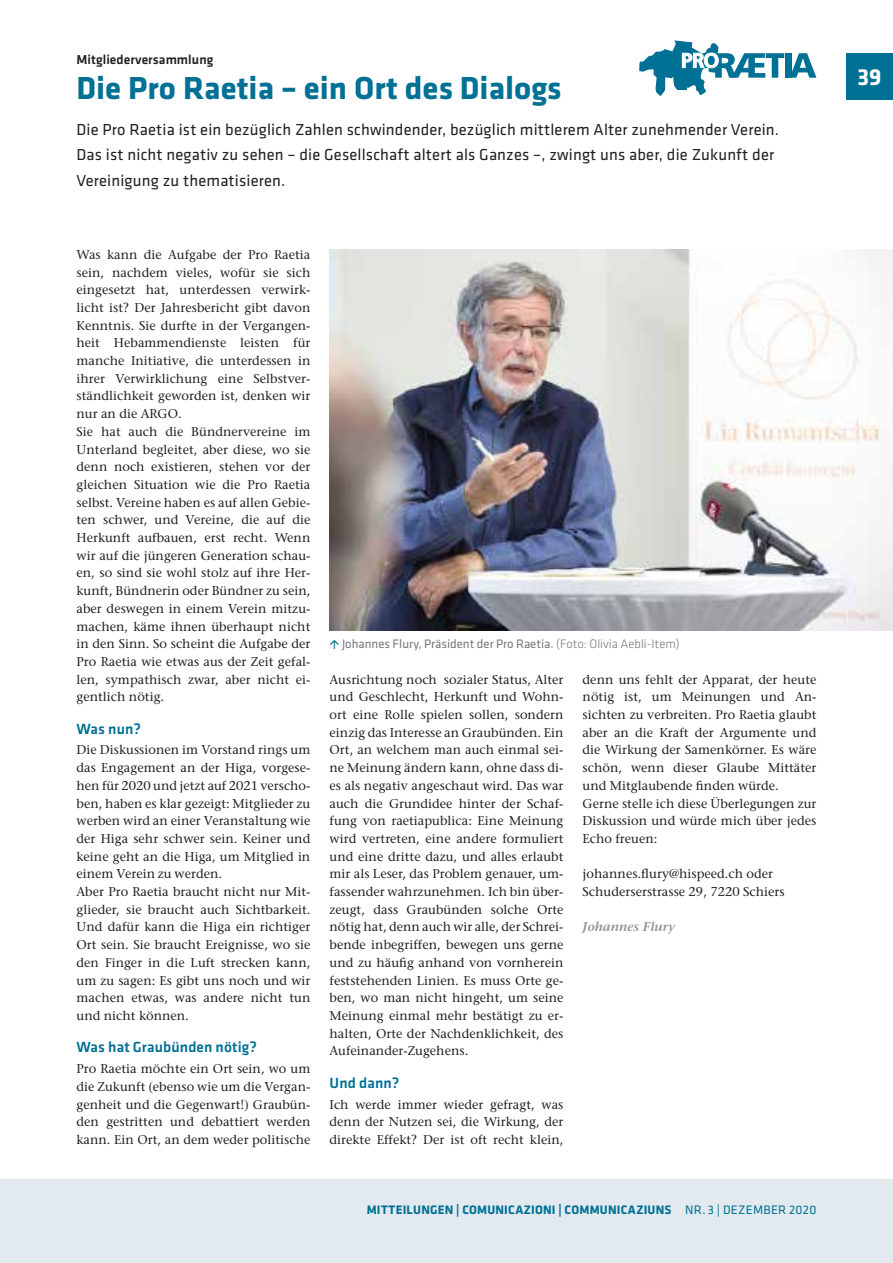
<style>
.page{position:relative;width:893px;height:1263px;background:#fff}
.page>*{position:absolute;margin:0;border:0;box-sizing:border-box;transform-origin:0 0}
.t1{font:700 33px "Klavika";color:#007095}
.t2{font:700 24px "Klavika";color:#fff}
.t3{font:16.5px/25.5px "Klavika";letter-spacing:.01em;color:#231f20}
.t4{font:500 15.3px "Klavika";letter-spacing:.01em;color:#007095}
.t5{font:500 13.5px "Klavika";letter-spacing:.005em;color:#231f20}
.t6{font:500 12.75px/17.7px "Stone Serif Std";letter-spacing:.005em;color:#231f20}
.t7{font:12.75px "Klavika";color:#76787b}
.t8{font:700 12.75px "Klavika";letter-spacing:.015em;color:#007095}
.t9{font:italic 600 12.75px "Stone Serif Std";letter-spacing:.005em;color:#939598}
.s1{font-weight:300}
.s2{font-weight:400}
</style>
<div class="page">
<div style="left:0;top:1179px;width:893px;height:84px;background:#e2e9ef"></div>
<div style="left:846px;top:53px;width:47px;height:46px;background:#007095"></div>
<div style="left:785px;top:53px;width:7px;height:25px;background:#007095"></div>
<svg style="left:792px;top:53px;width:24px;height:25px"></svg>
<svg style="left:639px;top:40px;width:145px;height:56px"></svg>
<img style="left:330px;top:250px;width:563px;height:380px">
<p class="t5" style="left:77px;top:50px;width:138px">Mitgliederversammlung</p>
<h1 class="t1" style="left:77px;top:65px;width:487px">Die Pro Raetia – ein Ort des Dialogs</h1>
<p class="t3" style="left:77px;top:116px;width:704px">Die Pro Raetia ist ein bezüglich Zahlen schwindender, bezüglich mittlerem Alter zunehmender Verein.<br>Das ist nicht negativ zu sehen – die Gesellschaft altert als Ganzes –, zwingt uns aber, die Zukunft der<br>Vereinigung zu thematisieren.</p>
<p class="t6" style="left:77px;top:246px;width:235px">Was kann die Aufgabe der Pro Raetia sein, nachdem vieles, wofür sie sich eingesetzt hat, unterdessen verwirk&shy;licht ist? Der Jahresbericht gibt davon Kenntnis. Sie durfte in der Vergangen&shy;heit Hebammendienste leisten für manche Initiative, die unterdessen in ihrer Verwirklichung eine Selbstver&shy;ständlichkeit geworden ist, denken wir nur an die ARGO.<br>Sie hat auch die Bündnervereine im Unterland begleitet, aber diese, wo sie denn noch existieren, stehen vor der gleichen Situation wie die Pro Raetia selbst. Vereine haben es auf allen Gebie&shy;ten schwer, und Vereine, die auf die Herkunft aufbauen, erst recht. Wenn wir auf die jüngeren Generation schau&shy;en, so sind sie wohl stolz auf ihre Her&shy;kunft, Bündnerin oder Bündner zu sein, aber deswegen in einem Verein mitzu&shy;machen, käme ihnen überhaupt nicht in den Sinn. So scheint die Aufgabe der Pro Raetia wie etwas aus der Zeit gefal&shy;len, sympathisch zwar, aber nicht ei&shy;gentlich nötig.</p>
<p class="t4" style="left:77px;top:718px;width:66px">Was nun?</p>
<p class="t6" style="left:77px;top:741px;width:235px">Die Diskussionen im Vorstand rings um das Engagement an der Higa, vorgese&shy;hen für 2020 und jetzt auf 2021 verscho&shy;ben, haben es klar gezeigt: Mitglieder zu werben wird an einer Veranstaltung wie der Higa sehr schwer sein. Keiner und keine geht an die Higa, um Mitglied in einem Verein zu werden.<br>Aber Pro Raetia braucht nicht nur Mit&shy;glieder, sie braucht auch Sichtbarkeit.<br>Und dafür kann die Higa ein richtiger Ort sein. Sie braucht Ereignisse, wo sie den Finger in die Luft strecken kann, um zu sagen: Es gibt uns noch und wir machen etwas, was andere nicht tun und nicht können.</p>
<p class="t4" style="left:77px;top:1037px;width:182px">Was hat Graubünden nötig?</p>
<p class="t6" style="left:77px;top:1060px;width:235px;text-align:justify">Pro Raetia möchte ein Ort sein, wo um die Zukunft (ebenso wie um die Vergan&shy;genheit und die Gegenwart!) Graubün&shy;den gestritten und debattiert werden kann. Ein Ort, an dem weder politische</p>
<p class="t7" style="left:342px;top:636px;width:339px">Johannes Flury, Präsident der Pro Raetia. <span class="s1">(Foto: Olivia Aebli-Item)</span></p>
<p class="t6" style="left:330px;top:670px;width:235px;text-align:justify">Ausrichtung noch sozialer Status, Alter und Geschlecht, Herkunft und Wohn&shy;ort eine Rolle spielen sollen, sondern einzig das Interesse an Graubünden. Ein Ort, an welchem man auch einmal sei&shy;ne Meinung ändern kann, ohne dass di&shy;es als negativ angeschaut wird. Das war auch die Grundidee hinter der Schaf&shy;fung von raetiapublica: Eine Meinung wird vertreten, eine andere formuliert und eine dritte dazu, und alles erlaubt mir als Leser, das Problem genauer, um&shy;fassender wahrzunehmen. Ich bin über&shy;zeugt, dass Graubünden solche Orte nötig hat, denn auch wir alle, der Schrei&shy;bende inbegriffen, bewegen uns gerne und zu häufig anhand von vornherein feststehenden Linien. Es muss Orte ge&shy;ben, wo man nicht hingeht, um seine Meinung einmal mehr bestätigt zu er&shy;halten, Orte der Nachdenklichkeit, des Aufeinander-Zugehens.</p>
<p class="t4" style="left:330px;top:1072px;width:71px">Und dann?</p>
<p class="t6" style="left:330px;top:1095px;width:235px;text-align:justify">Ich werde immer wieder gefragt, was denn der Nutzen sei, die Wirkung, der direkte Effekt? Der ist oft recht klein,</p>
<p class="t6" style="left:583px;top:670px;width:235px">denn uns fehlt der Apparat, der heute nötig ist, um Meinungen und An&shy;sichten zu verbreiten. Pro Raetia glaubt aber an die Kraft der Argumente und die Wirkung der Samenkörner. Es wäre schön, wenn dieser Glaube Mittäter und Mitglaubende finden würde.<br>Gerne stelle ich diese Überlegungen zur Diskussion und würde mich über jedes Echo freuen:</p>
<p class="t6" style="left:583px;top:865px;width:204px">johannes.flury@hispeed.ch oder<br>Schuderserstrasse 29, 7220 Schiers</p>
<p class="t9" style="left:583px;top:919px;width:94px">Johannes Flury</p>
<p class="t8" style="left:367px;top:1200px;width:451px">MITTEILUNGEN | COMUNICAZIONI | COMMUNICAZIUNS <span class="s2">NR. 3 | DEZEMBER 2020</span></p>
<h2 class="t2" style="left:858px;top:60px;width:25px">39</h2>
</div>
